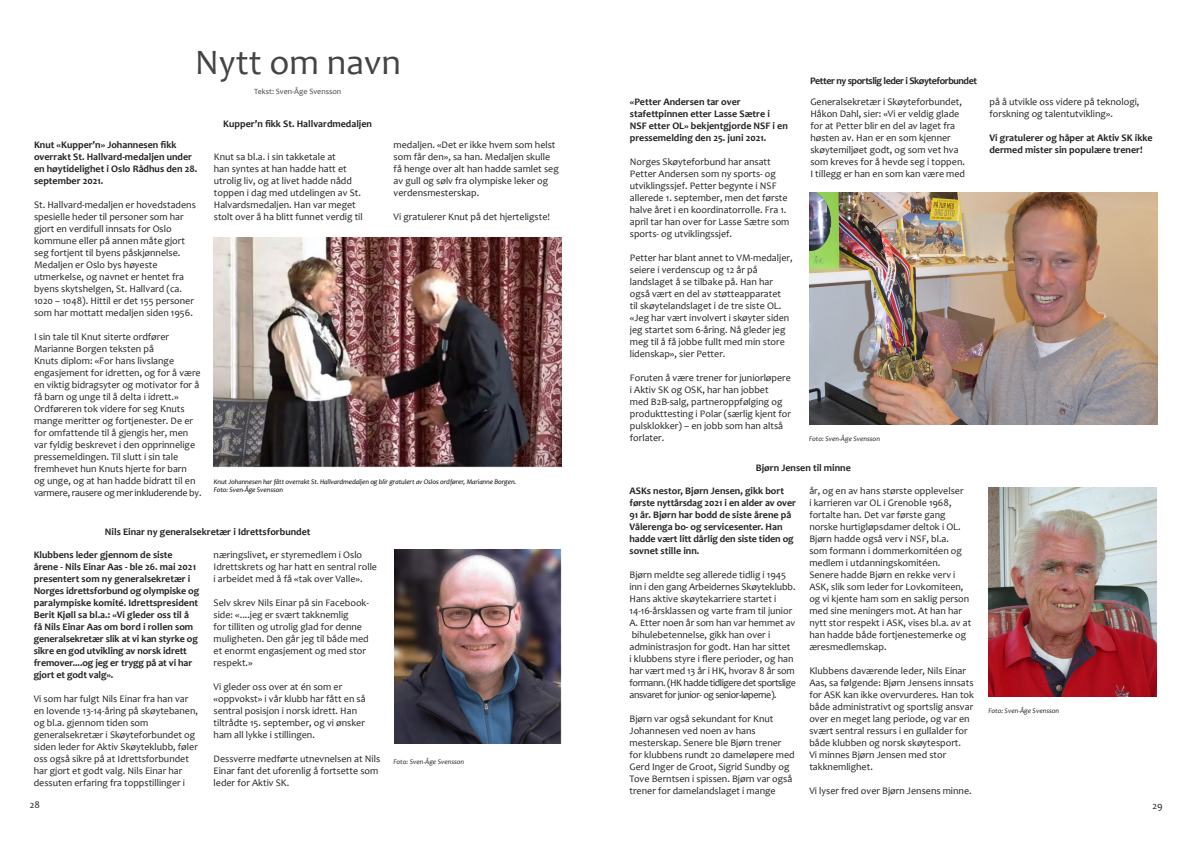
<style>
.page{position:relative;width:1191px;height:842px;background:#fff}
.page>*{position:absolute;margin:0;border:0;box-sizing:border-box;transform-origin:0 0}
.t1{font:36px "Candara";color:#434446}
.t2{font:10px/12px "Candara";color:#231f20}
.t3{font:700 10px/12px "Candara";color:#231f20}
.t4{font:10px/12px "Candara";letter-spacing:-.04em;color:#231f20}
.t5{font:700 10px "Candara";letter-spacing:-.04em;color:#231f20}
.t6{font:8px "Candara";color:#434446}
.t7{font:italic 7px "Candara";letter-spacing:-.01em;color:#000001}
.t8{font:italic 7px "Candara";color:#231f20}
</style>
<div class="page">
<img style="left:214px;top:237px;width:348px;height:230px">
<img style="left:394px;top:550px;width:168px;height:193px">
<img style="left:809px;top:192px;width:348px;height:233px">
<img style="left:988px;top:488px;width:168px;height:208px">
<p class="t1" style="left:195px;top:40px;width:208px">Nytt om navn</p>
<p class="t6" style="left:254px;top:87px;width:88px">Tekst: Sven-Åge Svensson</p>
<p class="t3" style="left:34px;top:139px;width:165px">Knut «Kupper’n» Johannesen fikk overrakt St. Hallvard-medaljen under en høytidelighet i Oslo Rådhus den 28. september 2021.</p>
<p class="t2" style="left:34px;top:199px;width:163px">St. Hallvard-medaljen er hovedstadens spesielle heder til personer som har gjort en verdifull innsats for Oslo kommune eller på annen måte gjort seg fortjent til byens påskjønnelse.<br>Medaljen er Oslo bys høyeste utmerkelse, og navnet er hentet fra byens skytshelgen, St. Hallvard (ca.<br>1020 – 1048). Hittil er det 155 personer som har mottatt medaljen siden 1956.</p>
<p class="t2" style="left:34px;top:331px;width:168px">I sin tale til Knut siterte ordfører Marianne Borgen teksten på<br>Knuts diplom: «For hans livslange engasjement for idretten, og for å være en viktig bidragsyter og motivator for å få barn og unge til å delta i idrett.»</p>
<p class="t2" style="left:34px;top:403px;width:169px">Ordføreren tok videre for seg Knuts mange meritter og fortjenester. De er for omfattende til å gjengis her, men var fyldig beskrevet i den opprinnelige pressemeldingen. Til slutt i sin tale fremhevet hun Knuts hjerte for barn<br>og unge, og at han hadde bidratt til en varmere, rausere og mer inkluderende by.</p>
<p class="t3" style="left:223px;top:118px;width:150px">Kupper’n fikk St. Hallvardmedaljen</p>
<p class="t2" style="left:214px;top:151px;width:150px">Knut sa bl.a. i sin takketale at<br>han syntes at han hadde hatt et utrolig liv, og at livet hadde nådd toppen i dag med utdelingen av St.<br>Halvardsmedaljen. Han var meget stolt over å ha blitt funnet verdig til</p>
<p class="t2" style="left:394px;top:139px;width:167px">medaljen. «Det er ikke hvem som helst som får den», sa han. Medaljen skulle få henge over alt han hadde samlet seg av gull og sølv fra olympiske leker og verdensmesterskap.</p>
<p class="t2" style="left:394px;top:211px;width:158px">Vi gratulerer Knut på det hjerteligste!</p>
<p class="t7" style="left:214px;top:477px;width:304px">Knut Johannesen har fått overrakt St. Hallvardmedaljen og blir gratulert av Oslos ordfører, Marianne Borgen.</p>
<p class="t7" style="left:214px;top:485px;width:71px">Foto: Sven-Åge Svensson</p>
<p class="t3" style="left:105px;top:525px;width:207px">Nils Einar ny generalsekretær i Idrettsforbundet</p>
<p class="t3" style="left:34px;top:548px;width:167px">Klubbens leder gjennom de siste årene - Nils Einar Aas - ble 26. mai 2021 presentert som ny generalsekretær i Norges idrettsforbund og olympiske og paralympiske komité. Idrettspresident Berit Kjøll sa bl.a.: «Vi gleder oss til å få Nils Einar Aas om bord i rollen som generalsekretær slik at vi kan styrke og sikre en god utvikling av norsk idrett fremover....og jeg er trygg på at vi har gjort et godt valg».</p>
<p class="t2" style="left:34px;top:692px;width:166px">Vi som har fulgt Nils Einar fra han var en lovende 13-14-åring på skøytebanen, og bl.a. gjennom tiden som generalsekretær i Skøyteforbundet og siden leder for Aktiv Skøyteklubb, føler oss også sikre på at Idrettsforbundet har gjort et godt valg. Nils Einar har dessuten erfaring fra toppstillinger i</p>
<p class="t2" style="left:214px;top:548px;width:165px">næringslivet, er styremedlem i Oslo<br>Idrettskrets og har hatt en sentral rolle i arbeidet med å få «tak over Valle».</p>
<p class="t2" style="left:214px;top:596px;width:157px">Selv skrev Nils Einar på sin Facebook&shy;side: «....jeg er svært takknemlig<br>for tilliten og utrolig glad for denne muligheten. Den går jeg til både med et enormt engasjement og med stor respekt.»</p>
<p class="t2" style="left:214px;top:680px;width:154px">Vi gleder oss over at én som er «oppvokst» i vår klubb har fått en så sentral posisjon i norsk idrett. Han tiltrådte 15. september, og vi ønsker ham all lykke i stillingen.</p>
<p class="t2" style="left:214px;top:752px;width:168px">Dessverre medførte utnevnelsen at Nils<br>Einar fant det uforenlig å fortsette som leder for Aktiv SK.</p>
<p class="t8" style="left:393px;top:757px;width:72px">Foto: Sven-Åge Svensson</p>
<p class="t3" style="left:630px;top:95px;width:159px">«Petter Andersen tar over stafettpinnen etter Lasse Sætre i<br>NSF etter OL» bekjentgjorde NSF i en pressemelding den 25. juni 2021.</p>
<p class="t2" style="left:630px;top:155px;width:161px">Norges Skøyteforbund har ansatt Petter Andersen som ny sports- og utviklingssjef. Petter begynte i NSF allerede 1. september, men det første halve året i en koordinatorrolle. Fra 1. april tar han over for Lasse Sætre som sports- og utviklingssjef.</p>
<p class="t2" style="left:630px;top:251px;width:164px">Petter har blant annet to VM-medaljer, seiere i verdenscup og 12 år på landslaget å se tilbake på. Han har også vært en del av støtteapparatet<br>til skøytelandslaget i de tre siste OL. «Jeg har vært involvert i skøyter siden jeg startet som 6-åring. Nå gleder jeg meg til å få jobbe fullt med min store lidenskap», sier Petter.</p>
<p class="t2" style="left:630px;top:371px;width:163px">Foruten å være trener for juniorløpere i Aktiv SK og OSK, har han jobbet<br>med B2B-salg, partneroppfølging og produkttesting i Polar (særlig kjent for pulsklokker) – en jobb som han altså forlater.</p>
<p class="t5" style="left:810px;top:75px;width:168px">Petter ny sportslig leder i Skøyteforbundet</p>
<p class="t2" style="left:810px;top:95px;width:156px">Generalsekretær i Skøyteforbundet, Håkon Dahl, sier: «Vi er veldig glade for at Petter blir en del av laget fra høsten av. Han er en som kjenner skøytemiljøet godt, og som vet hva som kreves for å hevde seg i toppen.<br>I tillegg er han en som kan være med</p>
<p class="t2" style="left:989px;top:95px;width:151px">på å utvikle oss videre på teknologi, forskning og talentutvikling».</p>
<p class="t3" style="left:989px;top:131px;width:165px">Vi gratulerer og håper at Aktiv SK ikke dermed mister sin populære trener!</p>
<p class="t8" style="left:809px;top:434px;width:72px">Foto: Sven-Åge Svensson</p>
<p class="t3" style="left:756px;top:462px;width:96px">Bjørn Jensen til minne</p>
<p class="t3" style="left:629px;top:485px;width:168px">ASKs nestor, Bjørn Jensen, gikk bort første nyttårsdag 2021 i en alder av over 91 år. Bjørn har bodd de siste årene på Vålerenga bo- og servicesenter. Han hadde vært litt dårlig den siste tiden og sovnet stille inn.</p>
<p class="t2" style="left:629px;top:569px;width:167px">Bjørn meldte seg allerede tidlig i 1945 inn i den gang Arbeidernes Skøyteklubb.<br>Hans aktive skøytekarriere startet i 14-16-årsklassen og varte fram til junior A. Etter noen år som han var hemmet av</p>
<p class="t2" style="left:629px;top:629px;width:167px">bihulebetennelse, gikk han over i administrasjon for godt. Han har sittet i klubbens styre i flere perioder, og han har vært med 13 år i HK, hvorav 8 år som</p>
<p class="t4" style="left:629px;top:677px;width:168px">formann. (HK hadde tidligere det sportslige ansvaret for junior- og senior-løperne).</p>
<p class="t2" style="left:629px;top:713px;width:167px">Bjørn var også sekundant for Knut Johannesen ved noen av hans mesterskap. Senere ble Bjørn trener for klubbens rundt 20 dameløpere med Gerd Inger de Groot, Sigrid Sundby og Tove Berntsen i spissen. Bjørn var også trener for damelandslaget i mange</p>
<p class="t2" style="left:809px;top:485px;width:156px">år, og en av hans største opplevelser i karrieren var OL i Grenoble 1968, fortalte han. Det var første gang norske hurtigløpsdamer deltok i OL.<br>Bjørn hadde også verv i NSF, bl.a. som formann i dommerkomitéen og medlem i utdanningskomitéen.</p>
<p class="t2" style="left:809px;top:569px;width:163px">Senere hadde Bjørn en rekke verv i ASK, slik som leder for Lovkomiteen, og vi kjente ham som en saklig person med sine meningers mot. At han har nytt stor respekt i ASK, vises bl.a. av at han hadde både fortjenestemerke og æresmedlemskap.</p>
<p class="t2" style="left:809px;top:665px;width:166px">Klubbens daværende leder, Nils Einar Aas, sa følgende: Bjørn Jensens innsats for ASK kan ikke overvurderes. Han tok både administrativt og sportslig ansvar over en meget lang periode, og var en svært sentral ressurs i en gullalder for både klubben og norsk skøytesport.<br>Vi minnes Bjørn Jensen med stor takknemlighet.</p>
<p class="t2" style="left:809px;top:785px;width:164px">Vi lyser fred over Bjørn Jensens minne.</p>
<p class="t8" style="left:988px;top:706px;width:72px">Foto: Sven-Åge Svensson</p>
<p class="t2" style="left:30px;top:798px;width:12px">28</p>
<p class="t2" style="left:1152px;top:799px;width:12px">29</p>
</div>
